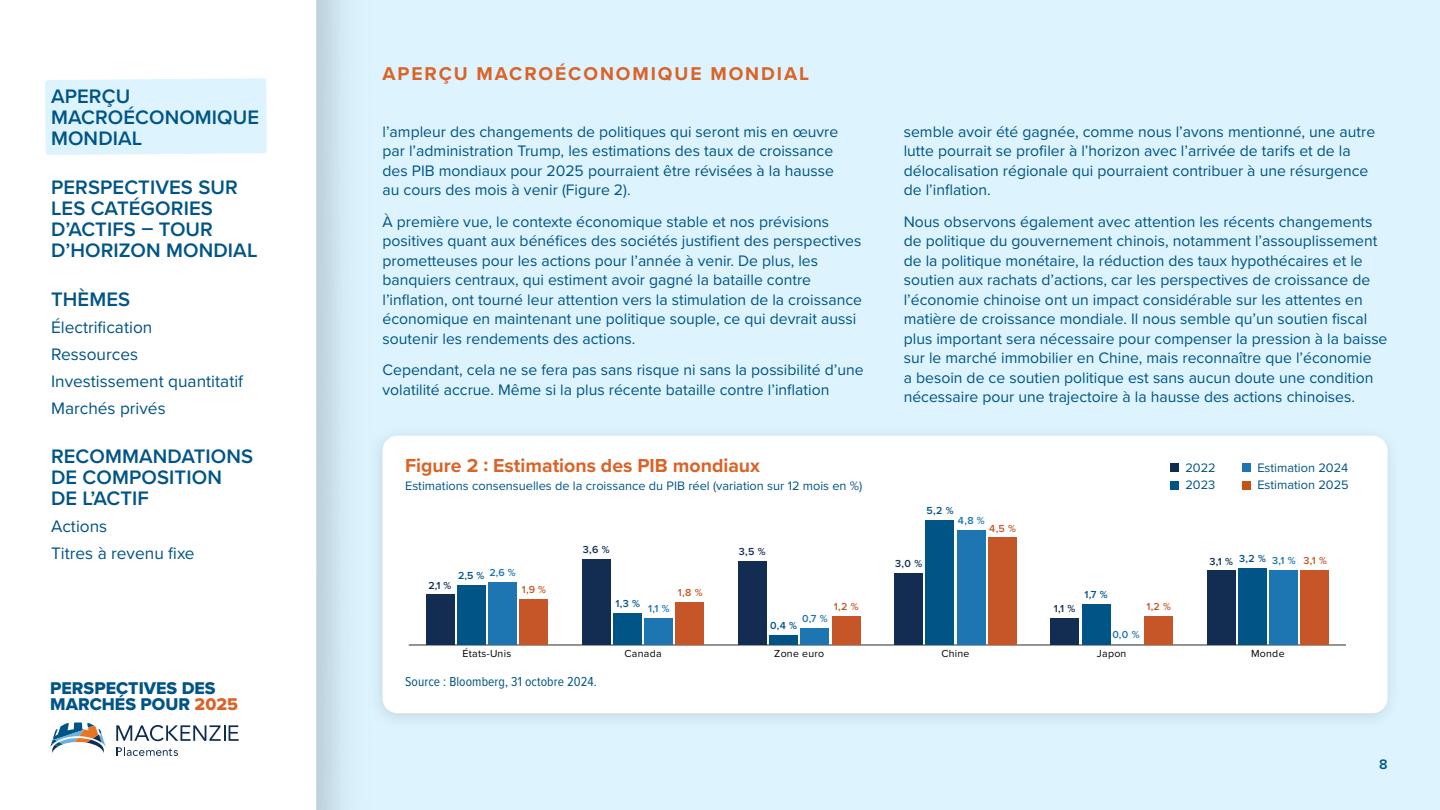
<style>
.page{position:relative;width:1440px;height:810px;background:#fff}
.page>*{position:absolute;margin:0;border:0;box-sizing:border-box;transform-origin:0 0}
.t1{font:600 20.25px/21px "Proxima Nova";letter-spacing:.005em;color:#005486}
.Graph_title{font:700 19.5px "Proxima Nova";color:#da6327}
.t2{font:700 19.2px "Proxima Nova";letter-spacing:.1em;color:#da6327}
.t3{font:17.62px/16.5px "Proxima Nova Extrabld";color:#005486}
.t4{font:17.25px "Proxima Nova";color:#005486}
.Body-blue{font:15.75px/19.5px "Proxima Nova";color:#005486}
.t5{font:600 14.25px "Proxima Nova";color:#005486}
.source{font:13.5px "Proxima Nova Cond";letter-spacing:.005em;color:#005486}
.Graph_subhead{font:12.75px/17.2px "Proxima Nova";color:#005486}
.t6{font:10.57px "Proxima Nova";letter-spacing:.025em;color:#000}
.t7{font:600 10.57px "Proxima Nova";color:#132d52}
.t8{font:600 10.57px "Proxima Nova";color:#005486}
.t9{font:600 10.57px "Proxima Nova";color:#c65528}
.t10{font:600 10.57px "Proxima Nova";color:#1d75b1}
.s1{color:#da6327}
.s2{color:#1d75b1}
.s3{color:#c65528}
</style>
<div class="page">
<div style="left:316px;top:0;width:1124px;height:810px;background:#ddf4ff"></div>
<div style="left:45px;top:78px;width:222px;height:77px;background:#ddf4ff"></div>
<svg style="left:50px;top:722px;width:56px;height:31px"></svg>
<svg style="left:116px;top:725px;width:123px;height:16px"></svg>
<svg style="left:116px;top:747px;width:62px;height:9px"></svg>
<div style="left:366px;top:424px;width:1035px;height:307px;background:#d8effa"></div>
<div style="left:382px;top:436px;width:1005px;height:277px;background:#fff;border-radius:15px"></div>
<hr style="left:409px;top:645px;width:937px;height:1px;background:#a7a9ac">
<div style="left:520px;top:600px;width:28px;height:45px;background:#c65528"></div>
<div style="left:676px;top:602px;width:28px;height:43px;background:#c65528"></div>
<div style="left:832px;top:616px;width:28px;height:29px;background:#c65528"></div>
<div style="left:988px;top:538px;width:28px;height:107px;background:#c65528"></div>
<div style="left:1144px;top:616px;width:29px;height:29px;background:#c65528"></div>
<div style="left:1301px;top:571px;width:28px;height:74px;background:#c65528"></div>
<div style="left:488px;top:583px;width:29px;height:62px;background:#1d75b1"></div>
<div style="left:645px;top:619px;width:28px;height:26px;background:#1d75b1"></div>
<div style="left:801px;top:628px;width:28px;height:17px;background:#1d75b1"></div>
<div style="left:957px;top:530px;width:28px;height:115px;background:#1d75b1"></div>
<div style="left:1269px;top:571px;width:29px;height:74px;background:#1d75b1"></div>
<div style="left:457px;top:585px;width:28px;height:60px;background:#005486"></div>
<div style="left:613px;top:614px;width:29px;height:31px;background:#005486"></div>
<div style="left:770px;top:635px;width:28px;height:10px;background:#005486"></div>
<div style="left:926px;top:521px;width:28px;height:124px;background:#005486"></div>
<div style="left:1082px;top:604px;width:28px;height:41px;background:#005486"></div>
<div style="left:1238px;top:569px;width:28px;height:76px;background:#005486"></div>
<div style="left:426px;top:595px;width:28px;height:50px;background:#132d52"></div>
<div style="left:582px;top:559px;width:28px;height:86px;background:#132d52"></div>
<div style="left:738px;top:561px;width:29px;height:84px;background:#132d52"></div>
<div style="left:895px;top:573px;width:28px;height:72px;background:#132d52"></div>
<div style="left:1051px;top:619px;width:28px;height:26px;background:#132d52"></div>
<div style="left:1207px;top:571px;width:28px;height:74px;background:#132d52"></div>
<div style="left:1170px;top:464px;width:9px;height:8px;background:#0f2d52"></div>
<div style="left:1242px;top:464px;width:9px;height:8px;background:#1d75b1"></div>
<div style="left:1170px;top:481px;width:9px;height:9px;background:#005486"></div>
<div style="left:1242px;top:481px;width:9px;height:9px;background:#c65316"></div>
<p class="t1" style="left:51px;top:85px;width:210px">APERÇU<br>MACROÉCONOMIQUE<br>MONDIAL</p>
<p class="t1" style="left:51px;top:176px;width:208px">PERSPECTIVES SUR<br>LES CATÉGORIES<br>D’ACTIFS – TOUR<br>D’HORIZON MONDIAL</p>
<p class="t1" style="left:51px;top:288px;width:81px">THÈMES</p>
<p class="t4" style="left:51px;top:314px;width:103px">Électrification</p>
<p class="t4" style="left:51px;top:341px;width:89px">Ressources</p>
<p class="t4" style="left:51px;top:368px;width:194px">Investissement quantitatif</p>
<p class="t4" style="left:51px;top:395px;width:116px">Marchés privés</p>
<p class="t1" style="left:51px;top:445px;width:204px">RECOMMANDATIONS<br>DE COMPOSITION<br>DE L’ACTIF</p>
<p class="t4" style="left:51px;top:513px;width:58px">Actions</p>
<p class="t4" style="left:51px;top:540px;width:145px">Titres à revenu fixe</p>
<p class="t3" style="left:50px;top:679px;width:189px">PERSPECTIVES DES<br>MARCHÉS POUR <span class="s1">2025</span></p>
<p class="t2" style="left:382px;top:60px;width:428px">APERÇU MACROÉCONOMIQUE MONDIAL</p>
<p class="Body-blue" style="left:382px;top:121px;width:457px">l’ampleur des changements de politiques qui seront mis en œuvre par l’administration Trump, les estimations des taux de croissance des PIB mondiaux pour 2025 pourraient être révisées à la hausse au cours des mois à venir (Figure 2).</p>
<p class="Body-blue" style="left:382px;top:211px;width:481px">À première vue, le contexte économique stable et nos prévisions positives quant aux bénéfices des sociétés justifient des perspectives prometteuses pour les actions pour l’année à venir. De plus, les banquiers centraux, qui estiment avoir gagné la bataille contre l’inflation, ont tourné leur attention vers la stimulation de la croissance économique en maintenant une politique souple, ce qui devrait aussi soutenir les rendements des actions.</p>
<p class="Body-blue" style="left:382px;top:360px;width:483px">Cependant, cela ne se fera pas sans risque ni sans la possibilité d’une volatilité accrue. Même si la plus récente bataille contre l’inflation</p>
<p class="Graph_title" style="left:405px;top:450px;width:356px">Figure 2 : Estimations des PIB mondiaux</p>
<p class="Graph_subhead" style="left:405px;top:476px;width:459px">Estimations consensuelles de la croissance du PIB réel (variation sur 12 mois en %)</p>
<p class="t8" style="left:458px;top:568px;width:59px">2,5 % <sup>2,6</sup> <sup>%</sup></p>
<p class="t7" style="left:428px;top:577px;width:24px">2,1 %</p>
<p class="t9" style="left:522px;top:582px;width:25px">1,9 %</p>
<p class="t7" style="left:583px;top:541px;width:28px">3,6 %</p>
<p class="t8" style="left:615px;top:596px;width:56px">1,3 % <span class="s2">1,1 %</span></p>
<p class="t9" style="left:678px;top:584px;width:26px">1,8 %</p>
<p class="t7" style="left:739px;top:544px;width:28px">3,5 %</p>
<p class="t9" style="left:834px;top:599px;width:26px">1,2 %</p>
<p class="t10" style="left:802px;top:611px;width:27px">0,7 %</p>
<p class="t8" style="left:770px;top:617px;width:28px">0,4 %</p>
<p class="Body-blue" style="left:904px;top:121px;width:473px">semble avoir été gagnée, comme nous l’avons mentionné, une autre lutte pourrait se profiler à l’horizon avec l’arrivée de tarifs et de la délocalisation régionale qui pourraient contribuer à une résurgence de l’inflation.</p>
<p class="Body-blue" style="left:904px;top:211px;width:485px">Nous observons également avec attention les récents changements de politique du gouvernement chinois, notamment l’assouplissement de la politique monétaire, la réduction des taux hypothécaires et le soutien aux rachats d’actions, car les perspectives de croissance de l’économie chinoise ont un impact considérable sur les attentes en matière de croissance mondiale. Il nous semble qu’un soutien fiscal plus important sera nécessaire pour compenser la pression à la baisse sur le marché immobilier en Chine, mais reconnaître que l’économie<br>a besoin de ce soutien politique est sans aucun doute une condition nécessaire pour une trajectoire à la hausse des actions chinoises.</p>
<p class="t8" style="left:927px;top:503px;width:29px">5,2 %</p>
<p class="t10" style="left:958px;top:513px;width:28px">4,8 %</p>
<p class="t9" style="left:989px;top:520px;width:28px">4,5 %</p>
<p class="t7" style="left:895px;top:556px;width:29px">3,0 %</p>
<p class="Graph_subhead" style="left:1185px;top:459px;width:32px">2022<br>2023</p>
<p class="Graph_subhead" style="left:1257px;top:459px;width:93px">Estimation 2024<br>Estimation 2025</p>
<p class="t7" style="left:1054px;top:601px;width:23px">1,1 %</p>
<p class="t8" style="left:1084px;top:587px;width:25px">1,7 %</p>
<p class="t9" style="left:1146px;top:598px;width:26px">1,2 %</p>
<p class="t10" style="left:1112px;top:627px;width:29px">0,0 %</p>
<p class="t7" style="left:1209px;top:553px;width:119px">3,1 % <sup>3,2</sup> <sup>%</sup> <span class="s2">3,1 %</span> <span class="s3">3,1 %</span></p>
<p class="t6" style="left:463px;top:646px;width:50px">États-Unis</p>
<p class="t6" style="left:625px;top:646px;width:39px">Canada</p>
<p class="t6" style="left:774px;top:646px;width:52px">Zone euro</p>
<p class="t6" style="left:941px;top:646px;width:30px">Chine</p>
<p class="t6" style="left:1097px;top:646px;width:31px">Japon</p>
<p class="t6" style="left:1251px;top:646px;width:35px">Monde</p>
<p class="source" style="left:405px;top:672px;width:193px">Source : Bloomberg, 31 octobre 2024.</p>
<p class="t5" style="left:1379px;top:753px;width:10px">8</p>
</div>
